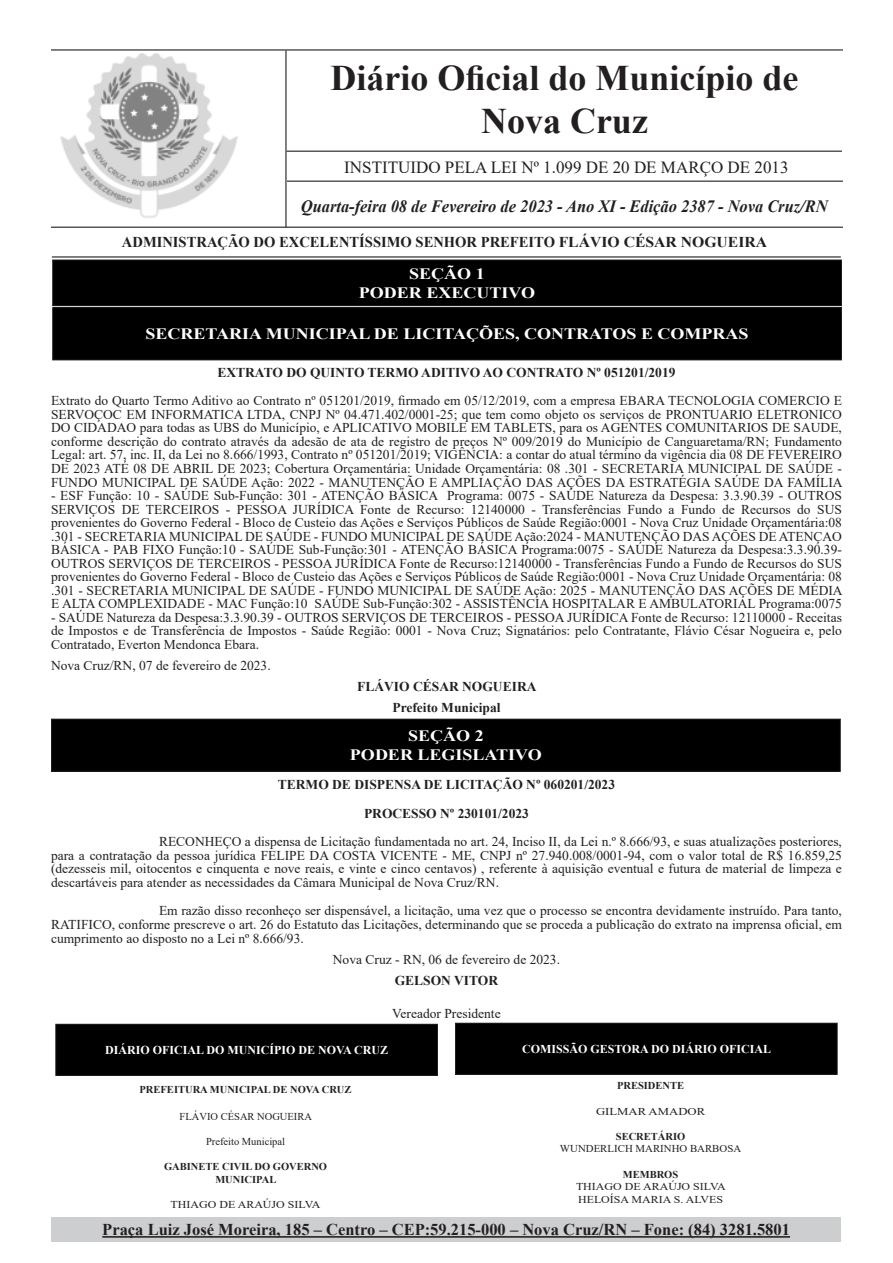
<style>
.page{position:relative;width:893px;height:1263px;background:#fff}
.page>*{position:absolute;margin:0;border:0;box-sizing:border-box;transform-origin:0 0}
.t1{font:700 36px/43.2px "Times New Roman";color:#231f20;text-align:center}
.t2{font:italic 700 17.25px "Times New Roman";color:#231f20;scale:.95 1}
.t3{font:16.95px "Times New Roman";color:#231f20}
.t4{font:700 16.5px "Times New Roman";color:#231f20}
.t5{font:700 15.75px "Times New Roman";color:#fff;scale:1.14 1}
.t6{font:700 15px "Times New Roman";color:#231f20}
.No_Spacing{font:13.5px/13.5px "Times New Roman";color:#231f20;text-align:justify}
.No_Spacing-2{font:700 13.5px "Times New Roman";color:#231f20}
.t7{font:700 12px "Times New Roman";color:#fff}
.t8{font:700 10.5px/12.6px "Times New Roman";color:#231f20;text-align:center}
.t9{font:10.5px "Times New Roman";color:#231f20}
.t10{font:10.5px "Times New Roman";color:#231f20;scale:1.14 1}
.t11{font:10.5px "Times New Roman";color:#231f20;scale:1.21 1}
</style>
<div class="page">
<img style="left:54px;top:53px;width:231px;height:174px">
<hr style="left:51px;top:49px;width:792px;height:2px;background:#231f20">
<hr style="left:51px;top:227px;width:792px;height:1px;background:#231f20">
<hr style="left:52px;top:256px;width:789px;height:1px;background:#231f20">
<hr style="left:285px;top:51px;width:2px;height:176px;background:#231f20">
<hr style="left:287px;top:151px;width:555px;height:1px;background:#231f20">
<hr style="left:287px;top:181px;width:556px;height:1px;background:#231f20">
<div style="left:51px;top:1217px;width:790px;height:25px;background:#cdced0"></div>
<hr style="left:102px;top:1236px;width:688px;height:2px;background:#231f20">
<div style="left:53px;top:260px;width:788px;height:46px;background:#000"></div>
<div style="left:52px;top:259px;width:790px;height:47px;border:1px solid #231f20"></div>
<div style="left:53px;top:308px;width:788px;height:52px;background:#000"></div>
<div style="left:52px;top:307px;width:790px;height:53px;border:1px solid #231f20"></div>
<div style="left:52px;top:719px;width:788px;height:52px;background:#000"></div>
<div style="left:51px;top:719px;width:790px;height:53px;border:1px solid #231f20"></div>
<div style="left:455px;top:1023px;width:382px;height:51px;background:#000"></div>
<div style="left:455px;top:1023px;width:383px;height:52px;border:1px solid #231f20"></div>
<div style="left:56px;top:1024px;width:381px;height:51px;background:#000"></div>
<div style="left:55px;top:1024px;width:383px;height:52px;border:1px solid #231f20"></div>
<p class="t1" style="left:330px;top:55px;width:470px">Diário Oficial do Município de<br>Nova Cruz</p>
<p class="t3" style="left:344px;top:155px;width:446px">INSTITUIDO PELA LEI Nº 1.099 DE 20 DE MARÇO DE 2013</p>
<p class="t2" style="left:301px;top:194px;width:556px">Quarta-feira 08 de Fevereiro de 2023 - Ano XI - Edição 2387 - Nova Cruz/RN</p>
<p class="t6" style="left:122px;top:231px;width:647px">ADMINISTRAÇÃO DO EXCELENTÍSSIMO SENHOR PREFEITO FLÁVIO CÉSAR NOGUEIRA</p>
<p class="t5" style="left:409px;top:262px;width:68px">SEÇÃO 1</p>
<p class="t5" style="left:359px;top:281px;width:156px">PODER EXECUTIVO</p>
<p class="t5" style="left:146px;top:322px;width:530px">SECRETARIA MUNICIPAL DE LICITAÇÕES, CONTRATOS E COMPRAS</p>
<p class="No_Spacing-2" style="left:217px;top:363px;width:460px">EXTRATO DO QUINTO TERMO ADITIVO AO CONTRATO Nº 051201/2019</p>
<p class="No_Spacing" style="left:51px;top:394px;width:793px">Extrato do Quarto Termo Aditivo ao Contrato nº 051201/2019, firmado em 05/12/2019, com a empresa EBARA TECNOLOGIA COMERCIO E SERVOÇOC EM INFORMATICA LTDA, CNPJ Nº 04.471.402/0001-25; que tem como objeto os serviços de PRONTUARIO ELETRONICO DO CIDADAO para todas as UBS do Município, e APLICATIVO MOBILE EM TABLETS, para os AGENTES COMUNITARIOS DE SAUDE, conforme descrição do contrato através da adesão de ata de registro de preços Nº 009/2019 do Município de Canguaretama/RN; Fundamento Legal: art. 57, inc. II, da Lei no 8.666/1993, Contrato nº 051201/2019; VIGÊNCIA: a contar do atual término da vigência dia 08 DE FEVEREIRO DE 2023 ATÉ 08 DE ABRIL DE 2023; Cobertura Orçamentária: Unidade Orçamentária: 08 .301 - SECRETARIA MUNICIPAL DE SAÚDE - FUNDO MUNICIPAL DE SAÚDE Ação: 2022 - MANUTENÇÃO E AMPLIAÇÃO DAS AÇÕES DA ESTRATÉGIA SAÚDE DA FAMÍLIA</p>
<p class="No_Spacing" style="left:51px;top:488px;width:793px">- ESF Função: 10 - SAÚDE Sub-Função: 301 - ATENÇÃO BÁSICA Programa: 0075 - SAÚDE Natureza da Despesa: 3.3.90.39 - OUTROS SERVIÇOS DE TERCEIROS - PESSOA JURÍDICA Fonte de Recurso: 12140000 - Transferências Fundo a Fundo de Recursos do SUS provenientes do Governo Federal - Bloco de Custeio das Ações e Serviços Públicos de Saúde Região:0001 - Nova Cruz Unidade Orçamentária:08 .301 - SECRETARIA MUNICIPAL DE SAÚDE - FUNDO MUNICIPAL DE SAÚDE Ação:2024 - MANUTENÇÃO DAS AÇÕES DE ATENÇAO BÁSICA - PAB FIXO Função:10 - SAÚDE Sub-Função:301 - ATENÇÃO BÁSICA Programa:0075 - SAÚDE Natureza da Despesa:3.3.90.39- OUTROS SERVIÇOS DE TERCEIROS - PESSOA JURÍDICA Fonte de Recurso:12140000 - Transferências Fundo a Fundo de Recursos do SUS provenientes do Governo Federal - Bloco de Custeio das Ações e Serviços Públicos de Saúde Região:0001 - Nova Cruz Unidade Orçamentária: 08 .301 - SECRETARIA MUNICIPAL DE SAÚDE - FUNDO MUNICIPAL DE SAÚDE Ação: 2025 - MANUTENÇÃO DAS AÇÕES DE MÉDIA E ALTA COMPLEXIDADE - MAC Função:10 SAÚDE Sub-Função:302 - ASSISTÊNCIA HOSPITALAR E AMBULATORIAL Programa:0075</p>
<p class="No_Spacing" style="left:51px;top:610px;width:792px">- SAÚDE Natureza da Despesa:3.3.90.39 - OUTROS SERVIÇOS DE TERCEIROS - PESSOA JURÍDICA Fonte de Recurso: 12110000 - Receitas de Impostos e de Transferência de Impostos - Saúde Região: 0001 - Nova Cruz; Signatários: pelo Contratante, Flávio César Nogueira e, pelo Contratado, Everton Mendonca Ebara.</p>
<p class="No_Spacing" style="left:51px;top:658px;width:221px">Nova Cruz/RN, 07 de fevereiro de 2023.</p>
<p class="No_Spacing-2" style="left:357px;top:676px;width:181px">FLÁVIO CÉSAR NOGUEIRA</p>
<p class="No_Spacing-2" style="left:392px;top:697px;width:110px">Prefeito Municipal</p>
<p class="t5" style="left:408px;top:724px;width:68px">SEÇÃO 2</p>
<p class="t5" style="left:350px;top:743px;width:170px">PODER LEGISLATIVO</p>
<p class="No_Spacing-2" style="left:278px;top:775px;width:339px">TERMO DE DISPENSA DE LICITAÇÃO Nº 060201/2023</p>
<p class="No_Spacing-2" style="left:364px;top:804px;width:166px">PROCESSO Nº 230101/2023</p>
<p class="No_Spacing" style="left:51px;top:835px;width:792px;text-indent:108px">RECONHEÇO a dispensa de Licitação fundamentada no art. 24, Inciso II, da Lei n.º 8.666/93, e suas atualizações posteriores, para a contratação da pessoa jurídica FELIPE DA COSTA VICENTE - ME, CNPJ nº 27.940.008/0001-94, com o valor total de R$ 16.859,25 (dezesseis mil, oitocentos e cinquenta e nove reais, e vinte e cinco centavos) , referente à aquisição eventual e futura de material de limpeza e descartáveis para atender as necessidades da Câmara Municipal de Nova Cruz/RN.</p>
<p class="No_Spacing" style="left:51px;top:904px;width:792px;text-indent:108px">Em razão disso reconheço ser dispensável, a licitação, uma vez que o processo se encontra devidamente instruído. Para tanto, RATIFICO, conforme prescreve o art. 26 do Estatuto das Licitações, determinando que se proceda a publicação do extrato na imprensa oficial, em cumprimento ao disposto no a Lei nº 8.666/93.</p>
<p class="No_Spacing" style="left:333px;top:952px;width:229px">Nova Cruz - RN, 06 de fevereiro de 2023.</p>
<p class="No_Spacing-2" style="left:395px;top:970px;width:105px">GELSON VITOR</p>
<p class="No_Spacing" style="left:392px;top:1006px;width:110px">Vereador Presidente</p>
<p class="t7" style="left:105px;top:1041px;width:285px">DIÁRIO OFICIAL DO MUNICÍPIO DE NOVA CRUZ</p>
<p class="t7" style="left:522px;top:1040px;width:251px">COMISSÃO GESTORA DO DIÁRIO OFICIAL</p>
<p class="t8" style="left:617px;top:1079px;width:69px">PRESIDENTE</p>
<p class="t11" style="left:596px;top:1104px;width:92px">GILMAR AMADOR</p>
<p class="t8" style="left:616px;top:1130px;width:71px">SECRETÁRIO</p>
<p class="t9" style="left:560px;top:1141px;width:183px">WUNDERLICH MARINHO BARBOSA</p>
<p class="t8" style="left:623px;top:1167px;width:57px">MEMBROS</p>
<p class="t10" style="left:576px;top:1179px;width:133px">THIAGO DE ARAÚJO SILVA</p>
<p class="t10" style="left:578px;top:1192px;width:129px">HELOÍSA MARIA S. ALVES</p>
<p class="t8" style="left:140px;top:1082px;width:213px">PREFEITURA MUNICIPAL DE NOVA CRUZ</p>
<p class="t9" style="left:180px;top:1109px;width:134px">FLÁVIO CÉSAR NOGUEIRA</p>
<p class="t9" style="left:206px;top:1134px;width:81px">Prefeito Municipal</p>
<p class="t8" style="left:164px;top:1160px;width:165px">GABINETE CIVIL DO GOVERNO<br>MUNICIPAL</p>
<p class="t10" style="left:171px;top:1197px;width:133px">THIAGO DE ARAÚJO SILVA</p>
<p class="t4" style="left:102px;top:1218px;width:689px">Praça Luiz José Moreira, 185 – Centro – CEP:59.215-000 – Nova Cruz/RN – Fone: (84) 3281.5801</p>
</div>
